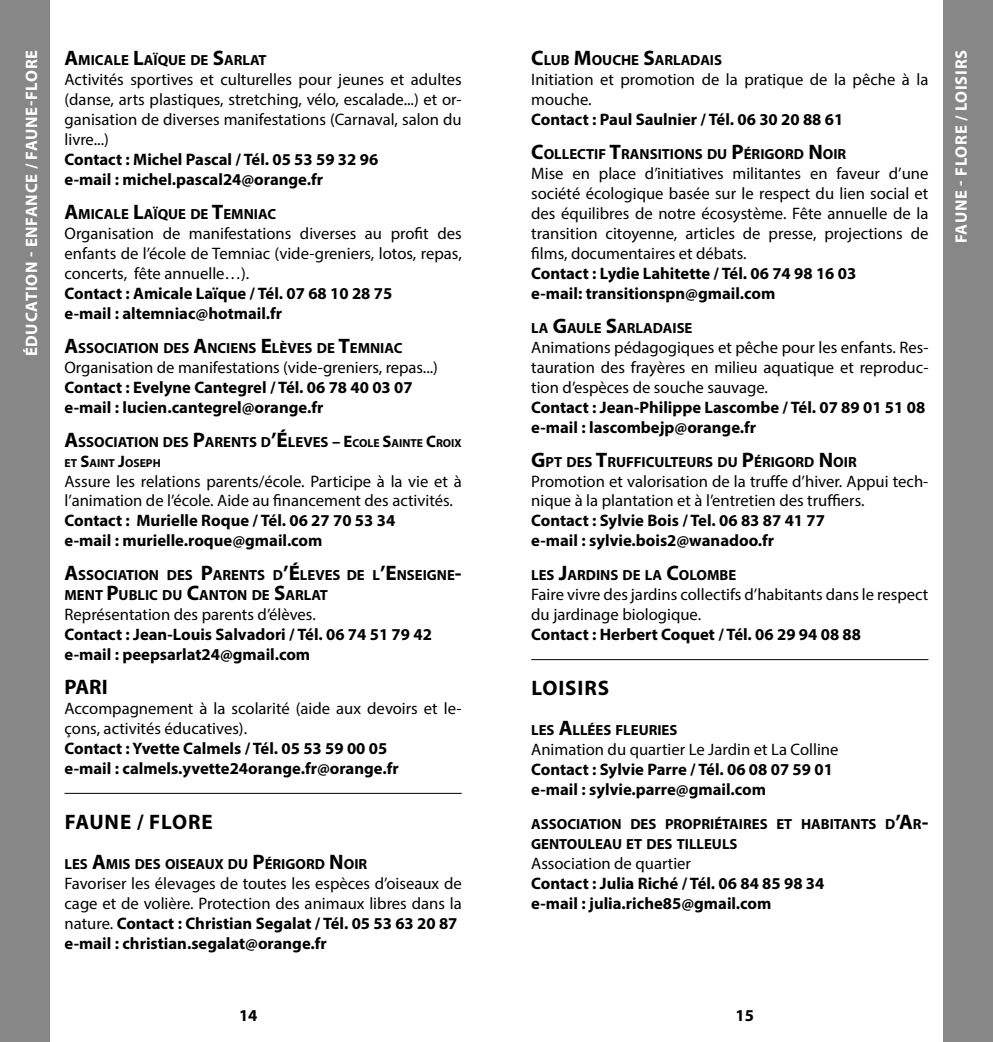
<style>
.page{position:relative;width:993px;height:1042px;background:#fff}
.page>*{position:absolute;margin:0;border:0;box-sizing:border-box;transform-origin:0 0}
.t1{font:700 21px "Myriad Pro";letter-spacing:.045em;color:#000}
.t2{font:700 21px "Myriad Pro";color:#000}
.t3{font:16.62px/19.9px "Myriad Pro";color:#000}
.t4{font:700 16.62px/19.9px "Myriad Pro";color:#000}
.t5{font:700 16.62px "Myriad Pro";letter-spacing:.045em;color:#fff}
.t6{font:700 14.7px/19.9px "Myriad Pro";color:#000}
.t7{font:700 11.72px "Myriad Pro";color:#000}
.s1{font-size:21px}
.s2{font-size:16.62px}
.s3{font-size:11.72px}
.s4{font-weight:700}
</style>
<div class="page">
<hr style="left:531px;top:659px;width:397px;height:1px;background:#000">
<hr style="left:64px;top:793px;width:397px;height:1px;background:#000">
<div style="left:0;top:0;width:50px;height:1042px;background:#878787"></div>
<div style="left:943px;top:0;width:49px;height:1042px;background:#878787"></div>
<p class="t5" style="left:21px;top:356px;width:308px;rotate:-90deg">ÉDUCATION - ENFANCE / FAUNE-FLORE</p>
<p class="t5" style="left:950px;top:243px;width:195px;rotate:-90deg">FAUNE - FLORE / LOISIRS</p>
<p class="t6" style="left:64px;top:50px;width:203px"><span class="s1">A</span>MICALE <span class="s1">L</span>AÏQUE DE <span class="s1">S</span>ARLAT</p>
<p class="t3" style="left:64px;top:69px;width:398px;text-align:justify">Activités sportives et culturelles pour jeunes et adultes (danse, arts plastiques, stretching, vélo, escalade...) et or&shy;ganisation de diverses manifestations (Carnaval, salon du livre...)</p>
<p class="t4" style="left:64px;top:149px;width:315px">Contact : Michel Pascal / Tél. 05 53 59 32 96 e-mail : michel.pascal24@orange.fr</p>
<p class="t6" style="left:64px;top:204px;width:204px"><span class="s1">A</span>MICALE <span class="s1">L</span>AÏQUE DE <span class="s1">T</span>EMNIAC</p>
<p class="t3" style="left:64px;top:223px;width:398px;text-align:justify">Organisation de manifestations diverses au profit des enfants de l’école de Temniac (vide-greniers, lotos, repas, concerts, fête annuelle…).</p>
<p class="t4" style="left:64px;top:283px;width:329px">Contact : Amicale Laïque / Tél. 07 68 10 28 75 e-mail : altemniac@hotmail.fr</p>
<p class="t6" style="left:64px;top:337px;width:330px"><span class="s1">A</span>SSOCIATION DES <span class="s1">A</span>NCIENS <span class="s1">E</span>LÈVES DE <span class="s1">T</span>EMNIAC</p>
<p class="t3" style="left:64px;top:357px;width:374px">Organisation de manifestations (vide-greniers, repas...)</p>
<p class="t4" style="left:64px;top:376px;width:349px">Contact : Evelyne Cantegrel / Tél. 06 78 40 03 07 e-mail : lucien.cantegrel@orange.fr</p>
<p class="t6" style="left:64px;top:431px;width:398px"><span class="s1">A</span>SSOCIATION DES <span class="s1">P</span>ARENTS D<span class="s1">’É</span>LEVES <span class="s2">–</span> <span class="s2">E</span><span class="s3">COLE</span> <span class="s2">S</span><span class="s3">AINTE</span> <span class="s2">C</span><span class="s3">ROIX</span></p>
<p class="t7" style="left:64px;top:455px;width:98px">ET <span class="s2">S</span>AINT <span class="s2">J</span>OSEPH</p>
<p class="t3" style="left:64px;top:471px;width:398px">Assure les relations parents/école. Participe à la vie et à l’animation de l’école. Aide au financement des activités.</p>
<p class="t4" style="left:64px;top:510px;width:332px">Contact : Murielle Roque / Tél. 06 27 70 53 34 e-mail : murielle.roque@gmail.com</p>
<p class="t6" style="left:64px;top:565px;width:398px"><span class="s1">A</span>SSOCIATION DES <span class="s1">P</span>ARENTS D<span class="s1">’É</span>LEVES DE L<span class="s1">’E</span>NSEIGNE<span class="s1">-<br></span>MENT <span class="s1">P</span>UBLIC DU <span class="s1">C</span>ANTON DE <span class="s1">S</span>ARLAT</p>
<p class="t3" style="left:64px;top:604px;width:253px">Représentation des parents d’élèves.</p>
<p class="t4" style="left:64px;top:624px;width:369px">Contact : Jean-Louis Salvadori / Tél. 06 74 51 79 42 e-mail : peepsarlat24@gmail.com</p>
<p class="t2" style="left:64px;top:673px;width:34px">PARI</p>
<p class="t3" style="left:64px;top:698px;width:398px">Accompagnement à la scolarité (aide aux devoirs et le&shy;çons, activités éducatives).</p>
<p class="t4" style="left:64px;top:738px;width:335px">Contact : Yvette Calmels / Tél. 05 53 59 00 05 e-mail : calmels.yvette24orange.fr@orange.fr</p>
<p class="t1" style="left:65px;top:808px;width:149px">FAUNE / FLORE</p>
<p class="t6" style="left:64px;top:853px;width:304px">LES <span class="s1">A</span>MIS DES OISEAUX DU <span class="s1">P</span>ÉRIGORD <span class="s1">N</span>OIR</p>
<p class="t3" style="left:64px;top:873px;width:398px">Favoriser les élevages de toutes les espèces d’oiseaux de cage et de volière. Protection des animaux libres dans la nature. <span class="s4">Contact : Christian Segalat / Tél. 05 53 63 20 87 e-mail : christian.segalat@orange.fr</span></p>
<p class="t6" style="left:531px;top:50px;width:192px"><span class="s1">C</span>LUB <span class="s1">M</span>OUCHE <span class="s1">S</span>ARLADAIS</p>
<p class="t3" style="left:531px;top:69px;width:398px">Initiation et promotion de la pratique de la pêche à la mouche.</p>
<p class="t4" style="left:531px;top:109px;width:313px">Contact : Paul Saulnier / Tél. 06 30 20 88 61</p>
<p class="t6" style="left:531px;top:144px;width:316px"><span class="s1">C</span>OLLECTIF <span class="s1">T</span>RANSITIONS DU <span class="s1">P</span>ÉRIGORD <span class="s1">N</span>OIR</p>
<p class="t3" style="left:531px;top:163px;width:398px;text-align:justify">Mise en place d’initiatives militantes en faveur d’une société écologique basée sur le respect du lien social et des équilibres de notre écosystème. Fête annuelle de la transition citoyenne, articles de presse, projections de films, documentaires et débats.</p>
<p class="t4" style="left:531px;top:263px;width:326px">Contact : Lydie Lahitette / Tél. 06 74 98 16 03 e-mail: transitionspn@gmail.com</p>
<p class="t6" style="left:531px;top:317px;width:163px">LA <span class="s1">G</span>AULE <span class="s1">S</span>ARLADAISE</p>
<p class="t3" style="left:531px;top:337px;width:398px;text-align:justify">Animations pédagogiques et pêche pour les enfants. Res&shy;tauration des frayères en milieu aquatique et reproduc&shy;tion d’espèces de souche sauvage.</p>
<p class="t4" style="left:531px;top:396px;width:395px">Contact : Jean-Philippe Lascombe / Tél. 07 89 01 51 08 e-mail : lascombejp@orange.fr</p>
<p class="t6" style="left:531px;top:451px;width:327px"><span class="s1">G</span>PT DES <span class="s1">T</span>RUFFICULTEURS DU <span class="s1">P</span>ÉRIGORD <span class="s1">N</span>OIR</p>
<p class="t3" style="left:531px;top:471px;width:398px">Promotion et valorisation de la truffe d’hiver. Appui tech&shy;nique à la plantation et à l’entretien des truffiers.</p>
<p class="t4" style="left:531px;top:510px;width:295px">Contact : Sylvie Bois / Tel. 06 83 87 41 77 e-mail : sylvie.bois2@wanadoo.fr</p>
<p class="t6" style="left:531px;top:565px;width:206px">LES <span class="s1">J</span>ARDINS DE LA <span class="s1">C</span>OLOMBE</p>
<p class="t3" style="left:531px;top:584px;width:398px">Faire vivre des jardins collectifs d’habitants dans le respect du jardinage biologique.</p>
<p class="t4" style="left:531px;top:624px;width:331px">Contact : Herbert Coquet / Tél. 06 29 94 08 88</p>
<p class="t1" style="left:531px;top:674px;width:79px">LOISIRS</p>
<p class="t6" style="left:531px;top:720px;width:148px">LES <span class="s1">A</span>LLÉES FLEURIES</p>
<p class="t3" style="left:531px;top:739px;width:308px">Animation du quartier Le Jardin et La Colline</p>
<p class="t4" style="left:531px;top:759px;width:303px">Contact : Sylvie Parre / Tél. 06 08 07 59 01 e-mail : sylvie.parre@gmail.com</p>
<p class="t6" style="left:531px;top:813px;width:398px">ASSOCIATION DES PROPRIÉTAIRES ET HABITANTS D<span class="s1">’A</span>R<span class="s1">-<br></span>GENTOULEAU ET DES TILLEULS</p>
<p class="t3" style="left:531px;top:853px;width:161px">Association de quartier</p>
<p class="t4" style="left:531px;top:872px;width:294px">Contact : Julia Riché / Tél. 06 84 85 98 34 e-mail : julia.riche85@gmail.com</p>
<p class="t4" style="left:239px;top:1005px;width:20px">14</p>
<p class="t4" style="left:735px;top:1005px;width:20px">15</p>
</div>
